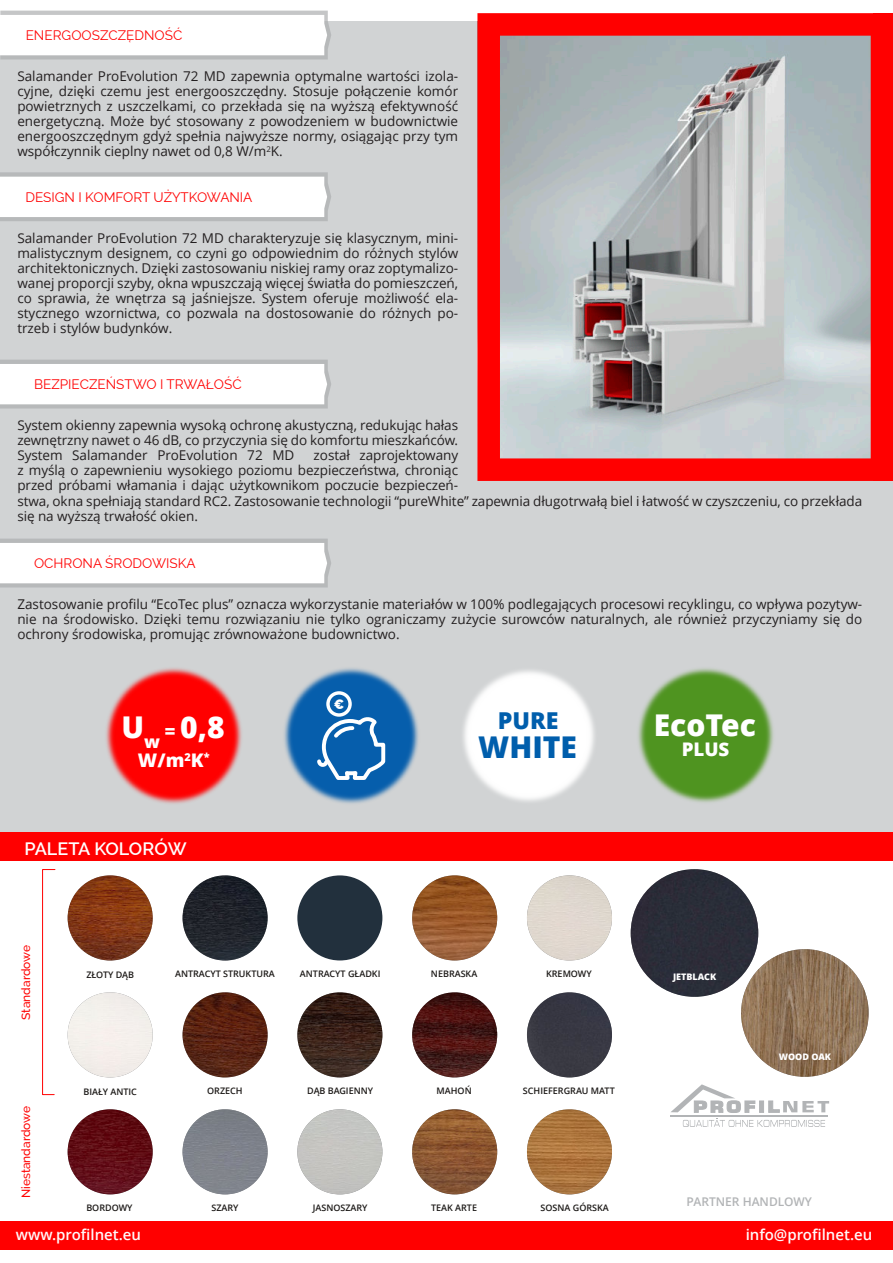
<style>
.page{position:relative;width:893px;height:1263px;background:#fff}
.page>*{position:absolute;margin:0;border:0;box-sizing:border-box;transform-origin:0 0}
.t1{font:800 30px "Open Sans";color:#fff}
.t2{font:800 30px "Open Sans";color:#005eac}
.t3{font:800 23.25px "Open Sans";color:#005eac}
.t4{font:800 18.75px "Open Sans";color:#fff}
.t5{font:600 18px "Raleway";color:#fff}
.t6{font:800 17.55px "Open Sans";color:#fff}
.t7{font:600 15px "Open Sans";color:#fff9fa}
.t8{font:800 13.65px "Raleway";color:#fff}
.t9{font:13.5px "Open Sans";color:#231f20}
.t10{font:13.5px "Raleway";color:#f00}
.t11{font:500 12px "Raleway";color:#f00}
.t12{font:600 12px "Open Sans";color:#b2b4b6}
.t13{font:800 10.95px "Open Sans";color:#fff}
.t14{font:600 9px "Open Sans";color:#1c1917}
.t15{font:800 9px "Open Sans";color:#fff}
.t16{font:7.8px "Open Sans";color:#231f20}
</style>
<div class="page">
<div style="left:0;top:1222px;width:893px;height:28px;background:#f00"></div>
<svg style="left:670px;top:1084px;width:159px;height:43px"></svg>
<div style="left:0;top:21px;width:893px;height:826px;background:#d1d3d4"></div>
<svg style="left:0;top:11px;width:331px;height:48px"></svg>
<svg style="left:0;top:172px;width:331px;height:49px;background:#f1f2f2"></svg>
<svg style="left:0;top:360px;width:331px;height:48px;background:#f2f3f3"></svg>
<svg style="left:0;top:539px;width:331px;height:48px;background:#f2f3f3"></svg>
<svg style="left:477px;top:13px;width:396px;height:468px"></svg>
<div style="left:873px;top:13px;width:20px;height:468px;background:#f00"></div>
<div style="left:0;top:832px;width:893px;height:29px;background:#f00"></div>
<img style="left:741px;top:949px;width:128px;height:128px;border-radius:50%">
<div style="left:631px;top:869px;width:127px;height:128px;background:#2b2d38;border-radius:50%"></div>
<img style="left:68px;top:875px;width:85px;height:85px;border-radius:50%">
<div style="left:68px;top:992px;width:85px;height:85px;background:#f3efeb;border-radius:50%"></div>
<img style="left:68px;top:1109px;width:85px;height:85px;border-radius:50%">
<img style="left:183px;top:875px;width:85px;height:85px;border-radius:50%">
<img style="left:183px;top:992px;width:85px;height:85px;border-radius:50%">
<img style="left:183px;top:1109px;width:85px;height:85px;border-radius:50%">
<div style="left:297px;top:875px;width:85px;height:85px;background:#22303d;border-radius:50%"></div>
<img style="left:297px;top:992px;width:85px;height:85px;border-radius:50%">
<div style="left:297px;top:1109px;width:85px;height:85px;background:#c4c4c1;border-radius:50%"></div>
<img style="left:412px;top:875px;width:85px;height:85px;border-radius:50%">
<img style="left:412px;top:992px;width:85px;height:85px;border-radius:50%">
<img style="left:412px;top:1109px;width:85px;height:85px;border-radius:50%">
<div style="left:527px;top:875px;width:85px;height:85px;background:#dfd7ce;border-radius:50%"></div>
<div style="left:527px;top:992px;width:85px;height:85px;background:#383843;border-radius:50%"></div>
<img style="left:527px;top:1109px;width:85px;height:85px;border-radius:50%">
<svg style="left:42px;top:869px;width:13px;height:226px"></svg>
<img style="left:106px;top:668px;width:136px;height:136px">
<img style="left:284px;top:668px;width:135px;height:136px">
<svg style="left:315px;top:717px;width:72px;height:65px;background:#397fbd"></svg>
<div style="left:326px;top:691px;width:26px;height:26px;border:3px solid #fff;border-radius:50%"></div>
<img style="left:463px;top:670px;width:132px;height:132px">
<img style="left:638px;top:668px;width:136px;height:135px">
<p class="t10" style="left:26px;top:27px;width:158px">ENERGOOSZCZĘDNOŚĆ</p>
<p class="t9" style="left:17px;top:71px;width:442px">Salamander ProEvolution 72 MD zapewnia optymalne wartości izola-</p>
<p class="t9" style="left:17px;top:86px;width:442px">cyjne, dzięki czemu jest energooszczędny. Stosuje połączenie komór</p>
<p class="t9" style="left:17px;top:101px;width:442px">powietrznych z uszczelkami, co przekłada się na wyższą efektywność</p>
<p class="t9" style="left:17px;top:116px;width:442px">energetyczną . Może być stosowany z powodzeniem w budownictwie</p>
<p class="t9" style="left:17px;top:131px;width:442px">energooszczędnym gdyż spełnia najwyższe normy, osiągając przy tym</p>
<p class="t9" style="left:17px;top:146px;width:267px">współczynnik cieplny nawet od 0,8 W/m K.</p>
<p class="t16" style="left:266px;top:146px;width:6px">2</p>
<p class="t10" style="left:25px;top:189px;width:229px">DESIGN I KOMFORT UŻYTKOWANIA</p>
<p class="t9" style="left:17px;top:233px;width:442px">Salamander ProEvolution 72 MD charakteryzuje się klasycznym, mini-</p>
<p class="t9" style="left:17px;top:248px;width:442px">malistycznym designem, co czyni go odpowiednim do różnych stylów</p>
<p class="t9" style="left:17px;top:263px;width:442px">architektonicznych . Dzięki zastosowaniu niskiej ramy oraz zoptymalizo-</p>
<p class="t9" style="left:17px;top:278px;width:442px">wanej proporcji szyby, okna wpuszczają więcej światła do pomieszczeń,</p>
<p class="t9" style="left:17px;top:293px;width:442px">co sprawia, że wnętrza są jaśniejsze. System oferuje możliwość ela-</p>
<p class="t9" style="left:17px;top:308px;width:442px">stycznego wzornictwa, co pozwala na dostosowanie do różnych po-</p>
<p class="t9" style="left:17px;top:323px;width:156px">trzeb i stylów budynków .</p>
<p class="t10" style="left:34px;top:376px;width:209px">BEZPIECZEŃSTWO I TRWAŁOŚĆ</p>
<p class="t9" style="left:17px;top:420px;width:442px">System okienny zapewnia wysoką ochronę akustyczną, redukując hałas</p>
<p class="t9" style="left:17px;top:435px;width:442px">zewnętrzny nawet o 46 dB, co przyczynia się do komfortu mieszkańców.</p>
<p class="t9" style="left:17px;top:450px;width:279px">System Salamander ProEvolution 72 MD</p>
<p class="t9" style="left:314px;top:450px;width:146px">został zaprojektowany</p>
<p class="t9" style="left:17px;top:465px;width:442px">z myślą o zapewnieniu wysokiego poziomu bezpieczeństwa, chroniąc</p>
<p class="t9" style="left:17px;top:480px;width:442px">przed próbami włamania i dając użytkownikom poczucie bezpieczeń-</p>
<p class="t9" style="left:17px;top:496px;width:846px">stwa, okna spełniają standard RC2. Zastosowanie technologii “pureWhite” zapewnia długotrwałą biel i łatwość w czyszczeniu, co przekłada</p>
<p class="t9" style="left:17px;top:511px;width:182px">się na wyższą trwałość okien .</p>
<p class="t10" style="left:34px;top:555px;width:163px">OCHRONA ŚRODOWISKA</p>
<p class="t9" style="left:17px;top:599px;width:846px">Zastosowanie profilu “EcoTec plus” oznacza wykorzystanie materiałów w 100% podlegających procesowi recyklingu, co wpływa pozytyw-</p>
<p class="t9" style="left:17px;top:614px;width:846px">nie na środowisko. Dzięki temu rozwiązaniu nie tylko ograniczamy zużycie surowców naturalnych, ale również przyczyniamy się do</p>
<p class="t9" style="left:17px;top:629px;width:384px">ochrony środowiska, promując zrównoważone budownictwo.</p>
<p class="t4" style="left:165px;top:723px;width:12px">=</p>
<p class="t1" style="left:180px;top:715px;width:46px">0,8</p>
<p class="t4" style="left:138px;top:753px;width:67px">W/m K</p>
<p class="t1" style="left:121px;top:715px;width:24px">U</p>
<p class="t6" style="left:144px;top:734px;width:17px">w</p>
<p class="t13" style="left:184px;top:753px;width:8px">2</p>
<p class="t13" style="left:204px;top:753px;width:7px">*</p>
<p class="t5" style="left:24px;top:838px;width:164px">PALETA KOLORÓW</p>
<p class="t8" style="left:334px;top:696px;width:12px">€</p>
<p class="t11" style="left:19px;top:1020px;width:76px;rotate:-90deg">Standardowe</p>
<p class="t11" style="left:19px;top:1198px;width:94px;rotate:-90deg">Niestandardowe</p>
<p class="t14" style="left:86px;top:971px;width:49px">ZŁOTY DĄB</p>
<p class="t14" style="left:175px;top:970px;width:101px">ANTRACYT STRUKTURA</p>
<p class="t14" style="left:300px;top:970px;width:82px">ANTRACYT GŁADKI</p>
<p class="t14" style="left:84px;top:1087px;width:55px">BIAŁY ANTIC</p>
<p class="t14" style="left:207px;top:1087px;width:37px">ORZECH</p>
<p class="t14" style="left:307px;top:1087px;width:67px">DĄB BAGIENNY</p>
<p class="t14" style="left:86px;top:1204px;width:48px">BORDOWY</p>
<p class="t14" style="left:211px;top:1204px;width:29px">SZARY</p>
<p class="t14" style="left:313px;top:1204px;width:56px">JASNOSZARY</p>
<p class="t3" style="left:498px;top:711px;width:62px">PURE</p>
<p class="t2" style="left:478px;top:735px;width:100px">WHITE</p>
<p class="t1" style="left:654px;top:713px;width:104px">EcoTec</p>
<p class="t4" style="left:682px;top:742px;width:49px">PLUS</p>
<p class="t14" style="left:431px;top:970px;width:48px">NEBRASKA</p>
<p class="t14" style="left:546px;top:970px;width:47px">KREMOWY</p>
<p class="t15" style="left:673px;top:973px;width:45px">JETBLACK</p>
<p class="t15" style="left:779px;top:1053px;width:54px">WOOD OAK</p>
<p class="t14" style="left:437px;top:1087px;width:37px">MAHOŃ</p>
<p class="t14" style="left:523px;top:1087px;width:94px">SCHIEFERGRAU MATT</p>
<p class="t14" style="left:431px;top:1204px;width:47px">TEAK ARTE</p>
<p class="t14" style="left:540px;top:1204px;width:70px">SOSNA GÓRSKA</p>
<p class="t12" style="left:687px;top:1196px;width:127px">PARTNER HANDLOWY</p>
<p class="t7" style="left:16px;top:1229px;width:127px">www.profilnet.eu</p>
<p class="t7" style="left:746px;top:1229px;width:128px">info@profilnet.eu</p>
</div>
